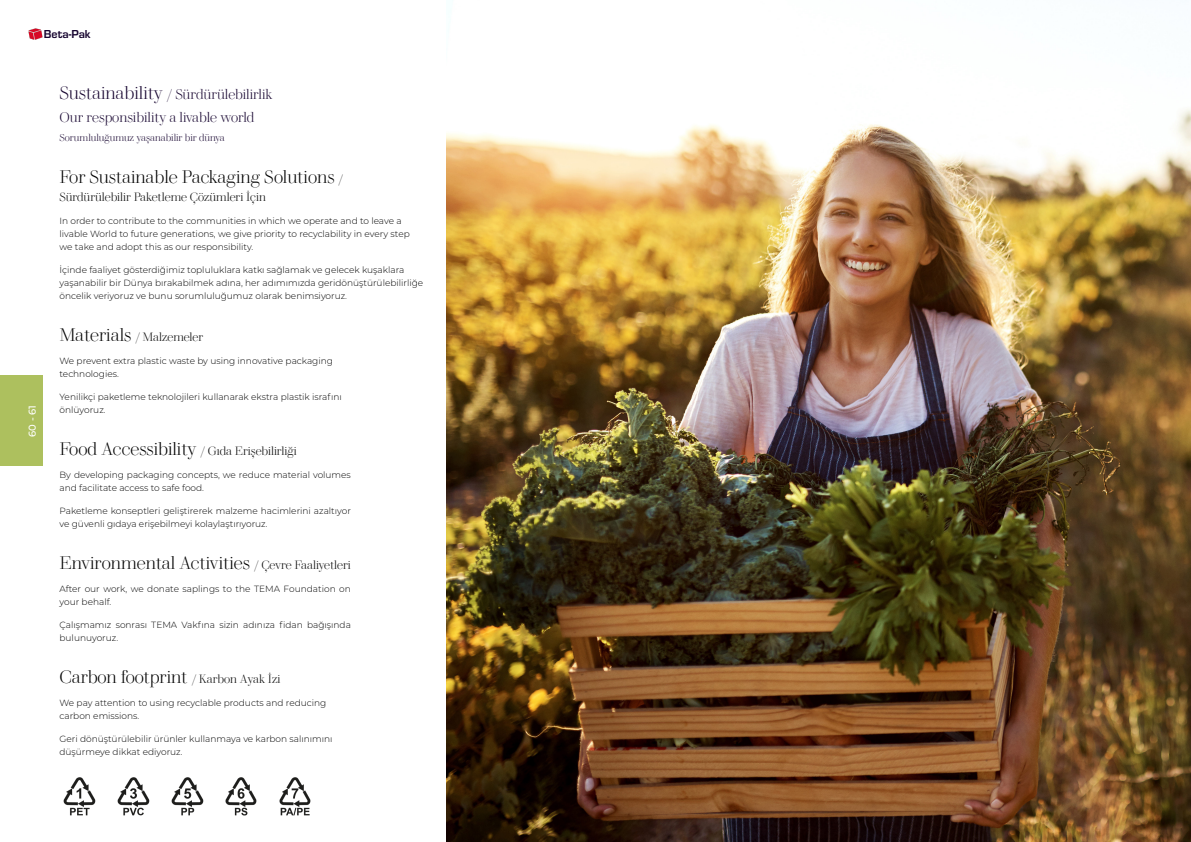
<style>
.page{position:relative;width:1191px;height:842px;background:#fff}
.page>*{position:absolute;margin:0;border:0;box-sizing:border-box;transform-origin:0 0}
.t1{font:300 18px "Walbaum 60 pt";letter-spacing:-.005em;color:#000}
.t2{font:300 14px/23.4px "Walbaum 60 pt";color:#170530}
.t3{font:300 12px "Walbaum 60 pt";color:#000}
.t4{font:700 12px "Eurostile";color:#170530}
.t5{font:300 10px "Walbaum 60 pt";color:#170530}
.t6{font:500 10px "Montserrat";color:#fff}
.t7{font:300 9px/13px "Montserrat";color:#000}
.s1{font-size:18px}
.s2{font-size:12px}
</style>
<div class="page">
<img style="left:28px;top:28px;width:14px;height:12px">
<div style="left:0;top:376px;width:43px;height:90px;background:#adc05e"></div>
<img style="left:446px;top:109px;width:745px;height:733px">
<img style="left:63px;top:777px;width:33px;height:39px">
<img style="left:171px;top:777px;width:33px;height:39px">
<img style="left:117px;top:777px;width:33px;height:39px">
<img style="left:225px;top:777px;width:32px;height:39px">
<img style="left:279px;top:777px;width:32px;height:39px">
<h3 class="t4" style="left:44px;top:25px;width:48px">Beta-Pak</h3>
<p class="t6" style="left:25px;top:437px;width:33px;rotate:-90deg">60 - 61</p>
<h2 class="t2" style="left:60px;top:81px;width:214px"><span class="s1">Sustainability</span> / Sürdürülebilirlik<br>Our responsibility a livable world</h2>
<p class="t5" style="left:60px;top:129px;width:167px">Sorumluluğumuz yaşanabilir bir dünya</p>
<h1 class="t1" style="left:60px;top:162px;width:285px">For Sustainable Packaging Solutions <span class="s2">/</span></h1>
<h3 class="t3" style="left:60px;top:187px;width:208px">Sürdürülebilir Paketleme Çözümleri İçin</h3>
<p class="t7" style="left:60px;top:214px;width:352px">In order to contribute to the communities in which we operate and to leave a livable World to future generations, we give priority to recyclability in every step we take and adopt this as our responsibility.</p>
<p class="t7" style="left:60px;top:263px;width:365px">İçinde faaliyet gösterdiğimiz topluluklara katkı sağlamak ve gelecek kuşaklara yaşanabilir bir Dünya bırakabilmek adına, her adımımızda geridönüştürülebilirliğe öncelik veriyoruz ve bunu sorumluluğumuz olarak benimsiyoruz.</p>
<h3 class="t3" style="left:60px;top:327px;width:145px"><span class="s1">Materials</span> / Malzemeler</h3>
<p class="t7" style="left:60px;top:354px;width:275px">We prevent extra plastic waste by using innovative packaging technologies.</p>
<p class="t7" style="left:60px;top:390px;width:284px">Yenilikçi paketleme teknolojileri kullanarak ekstra plastik israfını önlüyoruz.</p>
<h3 class="t3" style="left:60px;top:441px;width:239px"><span class="s1">Food Accessibility</span> / Gıda Erişebilirliği</h3>
<p class="t7" style="left:60px;top:468px;width:293px">By developing packaging concepts, we reduce material volumes and facilitate access to safe food.</p>
<p class="t7" style="left:60px;top:504px;width:293px">Paketleme konseptleri geliştirerek malzeme hacimlerini azaltıyor ve güvenli gıdaya erişebilmeyi kolaylaştırıyoruz.</p>
<h1 class="t1" style="left:60px;top:548px;width:293px">Environmental Activities <span class="s2">/ Çevre Faaliyetleri</span></h1>
<p class="t7" style="left:60px;top:582px;width:293px">After our work, we donate saplings to the TEMA Foundation on your behalf.</p>
<p class="t7" style="left:60px;top:618px;width:293px">Çalışmamız sonrası TEMA Vakfına sizin adınıza fidan bağışında bulunuyoruz.</p>
<h1 class="t1" style="left:60px;top:662px;width:222px">Carbon footprint <span class="s2">/ Karbon Ayak İzi</span></h1>
<p class="t7" style="left:60px;top:696px;width:268px">We pay attention to using recyclable products and reducing carbon emissions.</p>
<p class="t7" style="left:60px;top:732px;width:274px">Geri dönüştürülebilir ürünler kullanmaya ve karbon salınımını düşürmeye dikkat ediyoruz.</p>
</div>
